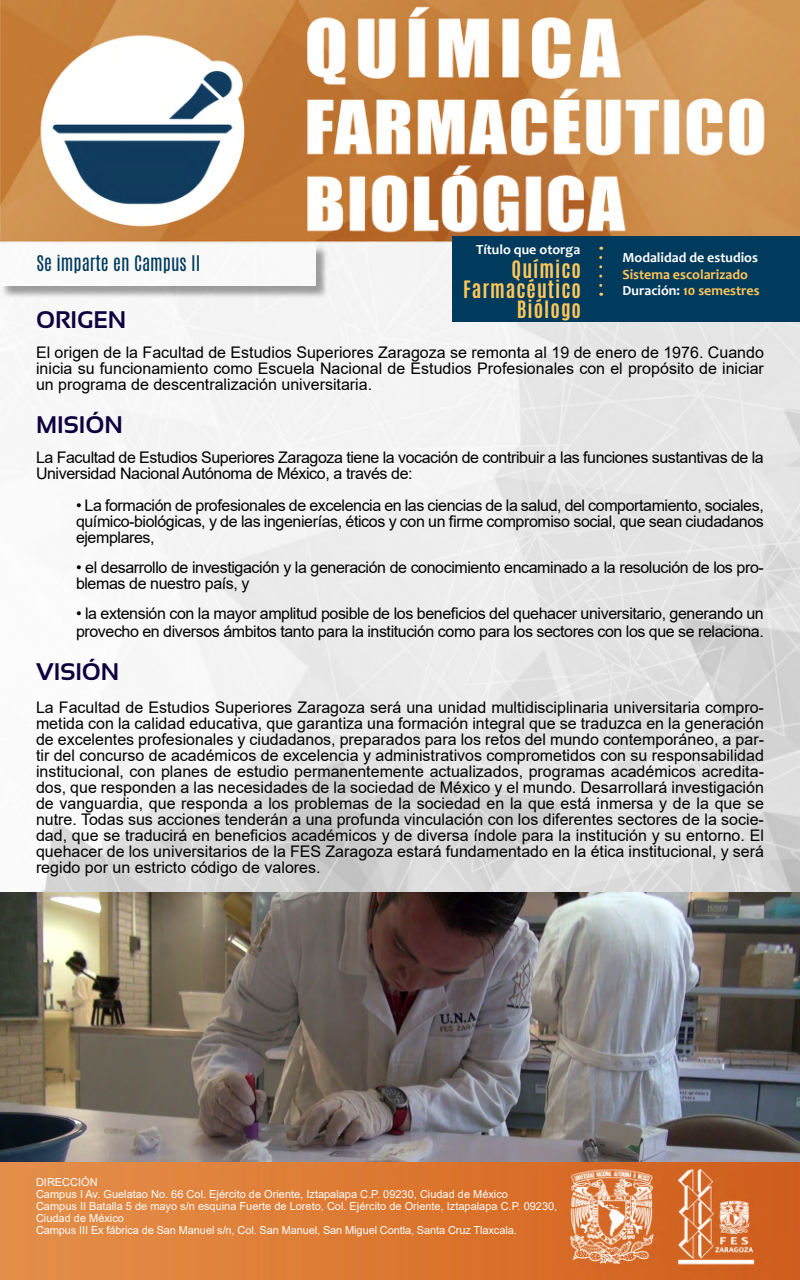
<style>
.page{position:relative;width:800px;height:1280px;background:#fff}
.page>*{position:absolute;margin:0;border:0;box-sizing:border-box;transform-origin:0 0}
.t1{font:700 24px "Sansation";color:#0f003f}
.t2{font:700 20px/20px "Antonio";letter-spacing:.05em;color:#ffc759;text-align:right}
.t3{font:18px "Antonio";color:#003a5d}
.t4{font:16px/16px "Arial";letter-spacing:-.025em;color:#000;text-align:justify}
.t5{font:700 14px/16.8px "Candara";color:#ffc759}
.t6{font:700 14px "Candara";color:#fff}
.t7{font:11px/12px "Arial";color:#fff}
.s1{color:#fff}
</style>
<div class="page">
<img style="left:0;top:0;width:800px;height:1280px">
<div style="left:452px;top:237px;width:348px;height:85px;background:#003a5d"></div>
<svg style="left:599px;top:257px;width:3px;height:39px"></svg>
<div style="left:1px;top:245px;width:327px;height:53px;background:#000;opacity:.75"></div>
<div style="left:0;top:244px;width:316px;height:41px;background:#fff"></div>
<img style="left:0;top:892px;width:800px;height:270px">
<p class="t6" style="left:476px;top:240px;width:106px">Título que otorga</p>
<p class="t2" style="left:463px;top:260px;width:120px">Químico<br>Farmacéutico<br>Biólogo</p>
<p class="t6" style="left:622px;top:249px;width:137px">Modalidad de estudios</p>
<p class="t5" style="left:622px;top:266px;width:139px">Sistema escolarizado<br><span class="s1">Duración:</span> 10 semestres</p>
<p class="t3" style="left:36px;top:250px;width:165px">Se imparte en Campus II</p>
<h1 class="t1" style="left:36px;top:306px;width:92px">ORIGEN</h1>
<p class="t4" style="left:36px;top:344px;width:729px">El origen de la Facultad de Estudios Superiores Zaragoza se remonta al 19 de enero de 1976. Cuando inicia su funcionamiento como Escuela Nacional de Estudios Profesionales con el propósito de iniciar un programa de descentralización universitaria.</p>
<h1 class="t1" style="left:36px;top:411px;width:88px">MISIÓN</h1>
<p class="t4" style="left:36px;top:449px;width:729px">La Facultad de Estudios Superiores Zaragoza tiene la vocación de contribuir a las funciones sustantivas de la<br>Universidad Nacional Autónoma de México, a través de:</p>
<p class="t4" style="left:76px;top:497px;width:689px">• La formación de profesionales de excelencia en las ciencias de la salud, del comportamiento, sociales, químico-biológicas, y de las ingenierías, éticos y con un firme compromiso social, que sean ciudadanos ejemplares,</p>
<p class="t4" style="left:76px;top:559px;width:689px">• el desarrollo de investigación y la generación de conocimiento encaminado a la resolución de los pro&shy;blemas de nuestro país, y</p>
<p class="t4" style="left:76px;top:604px;width:689px;line-height:18px">• la extensión con la mayor amplitud posible de los beneficios del quehacer universitario, generando un provecho en diversos ámbitos tanto para la institución como para los sectores con los que se relaciona.</p>
<h1 class="t1" style="left:36px;top:658px;width:85px">VISIÓN</h1>
<p class="t4" style="left:36px;top:699px;width:729px">La Facultad de Estudios Superiores Zaragoza será una unidad multidisciplinaria universitaria compro&shy;metida con la calidad educativa, que garantiza una formación integral que se traduzca en la generación de excelentes profesionales y ciudadanos, preparados para los retos del mundo contemporáneo, a par&shy;tir del concurso de académicos de excelencia y administrativos comprometidos con su responsabilidad institucional, con planes de estudio permanentemente actualizados, programas académicos acredita&shy;dos, que responden a las necesidades de la sociedad de México y el mundo. Desarrollará investigación de vanguardia, que responda a los problemas de la sociedad en la que está inmersa y de la que se nutre. Todas sus acciones tenderán a una profunda vinculación con los diferentes sectores de la socie&shy;dad, que se traducirá en beneficios académicos y de diversa índole para la institución y su entorno. El quehacer de los universitarios de la FES Zaragoza estará fundamentado en la ética institucional, y será regido por un estricto código de valores.</p>
<p class="t7" style="left:36px;top:1176px;width:523px">DIRECCIÓN<br>Campus I Av. Guelatao No. 66 Col. Ejército de Oriente, Iztapalapa C.P. 09230, Ciudad de México<br>Campus II Batalla 5 de mayo s/n esquina Fuerte de Loreto, Col. Ejército de Oriente, Iztapalapa C.P. 09230, Ciudad de México<br>Campus III Ex fábrica de San Manuel s/n, Col. San Manuel, San Miguel Contla, Santa Cruz Tlaxcala.</p>
</div>
